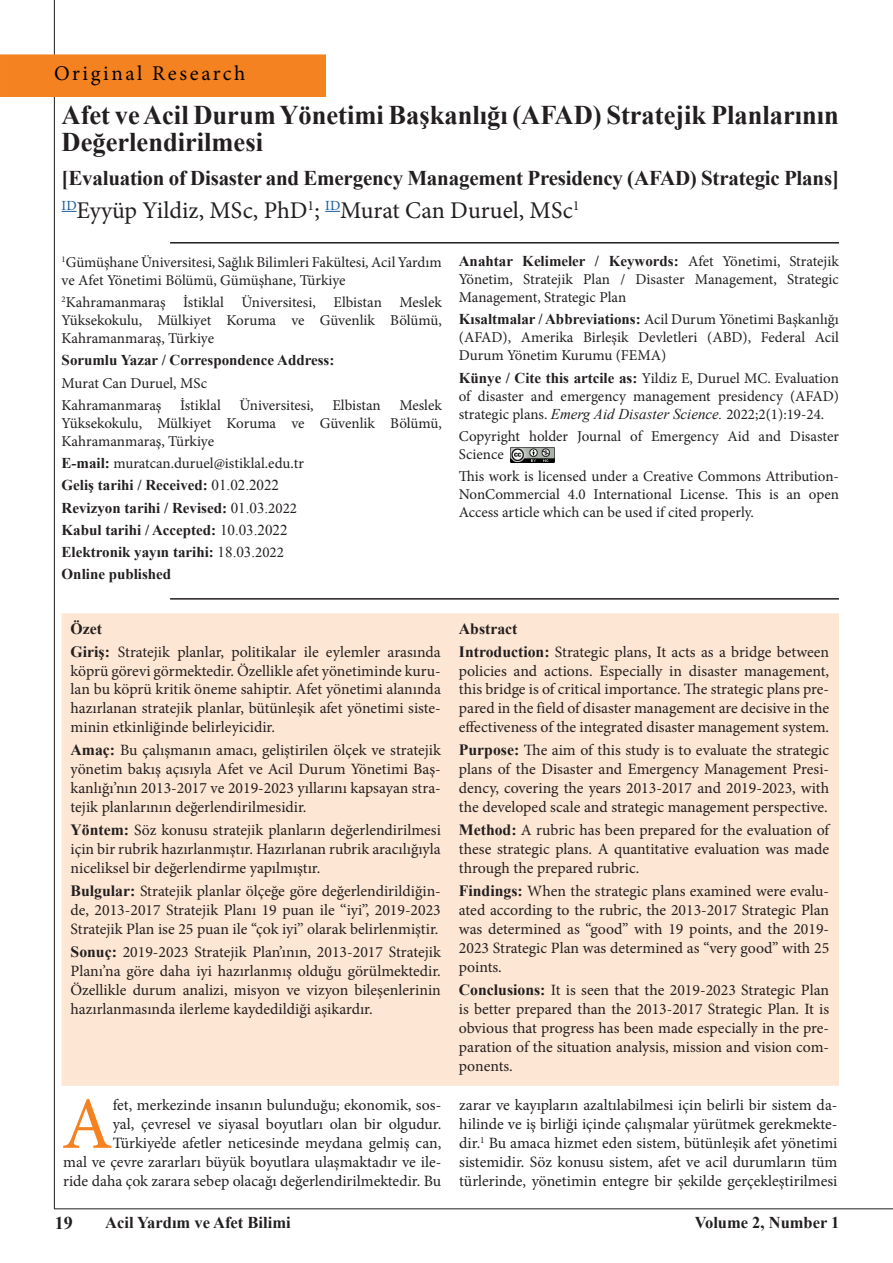
<style>
.page{position:relative;width:893px;height:1263px;background:#fff}
.page>*{position:absolute;margin:0;border:0;box-sizing:border-box;transform-origin:0 0}
.t1{font:73.95px "Minion Pro";color:#f58220}
.t2{font:700 27px/27px "Times New Roman";color:#231f20}
.t3{font:24px "Minion Pro";color:#231f20}
.t4{font:700 21px "Times New Roman";letter-spacing:-.01em;color:#231f20}
.t5{font:21px "Minion Pro";letter-spacing:.12em;color:#000001}
.t6{font:700 18px "Times New Roman";color:#231f20}
.t7{font:700 16.5px "Times New Roman";color:#231f20}
.t8{font:15.75px/18.9px "Minion Pro";color:#231f20;text-align:justify}
.t9{font:700 15.75px "Times New Roman";color:#231f20}
.t10{font:15px/18px "Minion Pro";color:#231f20;text-align:justify}
.t11{font:700 15px "Times New Roman";color:#231f20}
.s1{font-family:"Times New Roman";font-weight:700}
.s2{font-weight:400}
.s3{font-family:"Minion Pro";font-weight:400}
.s4{font-family:"Times New Roman";font-style:italic}
</style>
<div class="page">
<hr style="left:54px;top:1208px;width:839px;height:1px;background:#231f20">
<hr style="left:54px;top:0;width:1px;height:1209px;background:#231f20">
<div style="left:62px;top:613px;width:777px;height:473px;background:#fde6d3"></div>
<div style="left:1px;top:55px;width:324px;height:41px;background:#f58220"></div>
<div style="left:0;top:54px;width:326px;height:43px;border:2px solid #f58322"></div>
<svg style="left:62px;top:211px;width:15px;height:1px"></svg>
<svg style="left:325px;top:211px;width:15px;height:1px"></svg>
<hr style="left:170px;top:242px;width:669px;height:2px;background:#231f20">
<img style="left:511px;top:447px;width:43px;height:15px">
<hr style="left:170px;top:598px;width:669px;height:2px;background:#231f20">
<p class="t5" style="left:54px;top:60px;width:193px">Original Research</p>
<p class="t2" style="left:62px;top:101px;width:779px">Afet ve Acil Durum Yönetimi Başkanlığı (AFAD) Stratejik Planlarının<br>Değerlendirilmesi</p>
<p class="t4" style="left:62px;top:163px;width:779px">[Evaluation of Disaster and Emergency Management Presidency (AFAD) Strategic Plans]</p>
<p class="t3" style="left:62px;top:194px;width:519px"><sup>ID</sup>Eyyüp Yildiz, MSc, PhD<sup>1</sup>; <sup>ID</sup>Murat Can Duruel, MSc<sup>1</sup></p>
<p class="t10" style="left:62px;top:253px;width:382px"><sup>1</sup>Gümüşhane Üniversitesi, Sağlık Bilimleri Fakültesi, Acil Yardım ve Afet Yönetimi Bölümü, Gümüşhane, Türkiye</p>
<p class="t10" style="left:62px;top:293px;width:382px"><sup>2</sup>Kahramanmaraş İstiklal Üniversitesi, Elbistan Meslek Yüksekokulu, Mülkiyet Koruma ve Güvenlik Bölümü, Kahramanmaraş, Türkiye</p>
<p class="t11" style="left:62px;top:350px;width:274px">Sorumlu Yazar / Correspondence Address:</p>
<p class="t10" style="left:62px;top:374px;width:147px">Murat Can Duruel, MSc</p>
<p class="t10" style="left:62px;top:396px;width:382px">Kahramanmaraş İstiklal Üniversitesi, Elbistan Meslek Yüksekokulu, Mülkiyet Koruma ve Güvenlik Bölümü, Kahramanmaraş, Türkiye</p>
<p class="t10" style="left:62px;top:454px;width:244px"><span class="s1">E-mail:</span> muratcan.duruel@istiklal.edu.tr</p>
<p class="t11" style="left:62px;top:475px;width:219px">Geliş tarihi / Received: <span class="s2">01.02.2022</span></p>
<p class="t11" style="left:62px;top:497px;width:237px">Revizyon tarihi / Revised: <span class="s2">01.03.</span><span class="s3">2022</span></p>
<p class="t11" style="left:62px;top:519px;width:227px">Kabul tarihi / Accepted: <span class="s2">10.03.2022</span></p>
<p class="t11" style="left:62px;top:542px;width:224px">Elektronik yayın tarihi: <span class="s2">18.03.</span><span class="s3">2022</span></p>
<p class="t11" style="left:62px;top:564px;width:111px">Online published</p>
<p class="t10" style="left:459px;top:252px;width:382px"><span class="s1">Anahtar Kelimeler / Keywords:</span> Afet Yönetimi, Stratejik Yönetim, Stratejik Plan / Disaster Management, Strategic Management, Strategic Plan</p>
<p class="t10" style="left:459px;top:311px;width:382px"><span class="s1">Kısaltmalar / Abbreviations:</span> Acil Durum Yönetimi Başkanlığı (AFAD), Amerika Birleşik Devletleri (ABD), Federal Acil Durum Yönetim Kurumu (FEMA)</p>
<p class="t10" style="left:459px;top:369px;width:382px"><span class="s1">Künye / Cite this artcile as:</span> Yildiz E, Duruel MC. Evaluation of disaster and emergency management presidency (AFAD) strategic plans. <span class="s4">Emerg Aid Disaster Science.</span> 2022;2(1):19-24.</p>
<p class="t10" style="left:459px;top:427px;width:382px">Copyright holder Journal of Emergency Aid and Disaster<br>Science</p>
<p class="t10" style="left:459px;top:467px;width:382px">This work is licensed under a Creative Commons Attribution-NonCommercial 4.0 International License. This is an open Access article which can be used if cited properly.</p>
<p class="t9" style="left:71px;top:617px;width:33px">Özet</p>
<p class="t8" style="left:71px;top:642px;width:372px"><span class="s1">Giriş:</span> Stratejik planlar, politikalar ile eylemler arasında köprü görevi görmektedir. Özellikle afet yönetiminde kuru&shy;lan bu köprü kritik öneme sahiptir. Afet yönetimi alanında hazırlanan stratejik planlar, bütünleşik afet yönetimi siste&shy;minin etkinliğinde belirleyicidir.</p>
<p class="t8" style="left:71px;top:741px;width:372px"><span class="s1">Amaç:</span> Bu çalışmanın amacı, geliştirilen ölçek ve stratejik yönetim bakış açısıyla Afet ve Acil Durum Yönetimi Baş&shy;kanlığı’nın 2013-2017 ve 2019-2023 yıllarını kapsayan stra&shy;tejik planlarının değerlendirilmesidir.</p>
<p class="t8" style="left:71px;top:821px;width:372px"><span class="s1">Yöntem:</span> Söz konusu stratejik planların değerlendirilmesi için bir rubrik hazırlanmıştır. Hazırlanan rubrik aracılığıyla niceliksel bir değerlendirme yapılmıştır.</p>
<p class="t8" style="left:71px;top:882px;width:372px"><span class="s1">Bulgular:</span> Stratejik planlar ölçeğe göre değerlendirildiğin&shy;de, 2013-2017 Stratejik Planı 19 puan ile ‘‘iyi’’, 2019-2023<br>Stratejik Plan ise 25 puan ile ‘‘çok iyi’’ olarak belirlenmiştir.</p>
<p class="t8" style="left:71px;top:943px;width:372px"><span class="s1">Sonuç:</span> 2019-2023 Stratejik Plan’ının, 2013-2017 Stratejik Planı’na göre daha iyi hazırlanmış olduğu görülmektedir.<br>Özellikle durum analizi, misyon ve vizyon bileşenlerinin hazırlanmasında ilerleme kaydedildiği aşikardır.</p>
<p class="t9" style="left:459px;top:617px;width:60px">Abstract</p>
<p class="t8" style="left:459px;top:642px;width:372px"><span class="s1">Introduction:</span> Strategic plans, It acts as a bridge between policies and actions. Especially in disaster management, this bridge is of critical importance. The strategic plans pre&shy;pared in the field of disaster management are decisive in the effectiveness of the integrated disaster management system.</p>
<p class="t8" style="left:459px;top:741px;width:372px"><span class="s1">Purpose:</span> The aim of this study is to evaluate the strategic plans of the Disaster and Emergency Management Presi&shy;dency, covering the years 2013-2017 and 2019-2023, with the developed scale and strategic management perspective.</p>
<p class="t8" style="left:459px;top:821px;width:372px"><span class="s1">Method:</span> A rubric has been prepared for the evaluation of these strategic plans. A quantitative evaluation was made through the prepared rubric.</p>
<p class="t8" style="left:459px;top:882px;width:372px"><span class="s1">Findings:</span> When the strategic plans examined were evalu&shy;ated according to the rubric, the 2013-2017 Strategic Plan was determined as “good” with 19 points, and the 2019- 2023 Strategic Plan was determined as “very good” with 25 points.</p>
<p class="t8" style="left:459px;top:980px;width:372px"><span class="s1">Conclusions:</span> It is seen that the 2019-2023 Strategic Plan is better prepared than the 2013-2017 Strategic Plan. It is obvious that progress has been made especially in the pre&shy;paration of the situation analysis, mission and vision com&shy;ponents.</p>
<p class="t1" style="left:62px;top:1075px;width:53px">A</p>
<p class="t8" style="left:63px;top:1095px;width:380px;text-align:right">fet, merkezinde insanın bulunduğu; ekonomik, sos-<br>yal, çevresel ve siyasal boyutları olan bir olgudur.<br>Türkiye’de afetler neticesinde meydana gelmiş can,<br>mal ve çevre zararları büyük boyutlara ulaşmaktadır ve ile&shy;ride daha çok zarara sebep olacağı değerlendirilmektedir. Bu</p>
<p class="t8" style="left:459px;top:1095px;width:380px">zarar ve kayıpların azaltılabilmesi için belirli bir sistem da&shy;hilinde ve iş birliği içinde çalışmalar yürütmek gerekmekte&shy;dir.<sup>1</sup> Bu amaca hizmet eden sistem, bütünleşik afet yönetimi sistemidir. Söz konusu sistem, afet ve acil durumların tüm türlerinde, yönetimin entegre bir şekilde gerçekleştirilmesi</p>
<p class="t6" style="left:55px;top:1211px;width:19px">19</p>
<p class="t7" style="left:105px;top:1211px;width:187px">Acil Yardım ve Afet Bilimi</p>
<p class="t7" style="left:695px;top:1211px;width:146px">Volume 2, Number 1</p>
</div>
